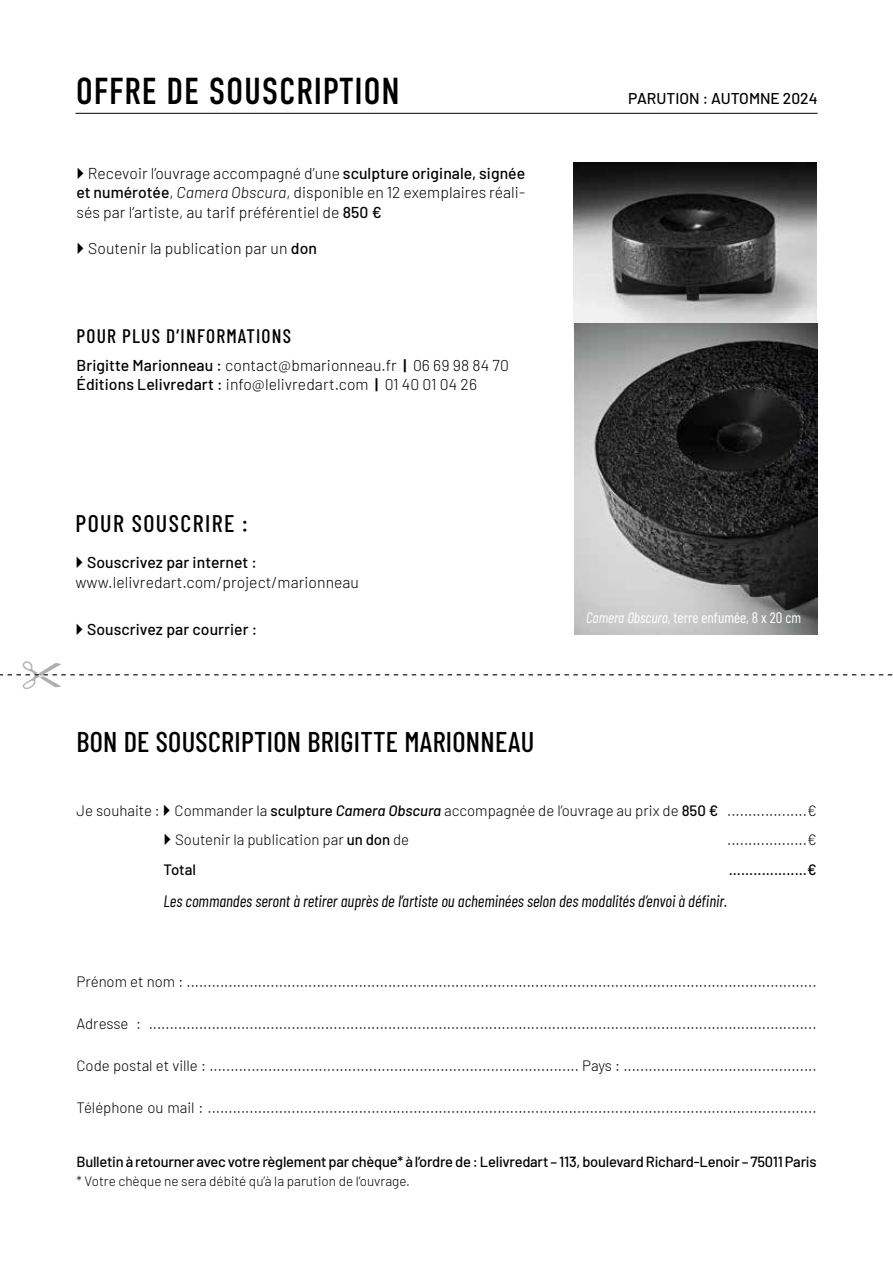
<style>
.page{position:relative;width:893px;height:1263px;background:#fff}
.page>*{position:absolute;margin:0;border:0;box-sizing:border-box;transform-origin:0 0}
.t1{font:37.5px "DIN Condensed";letter-spacing:.02em;color:#000}
.t2{font:500 28.5px "Barlow Condensed";letter-spacing:.01em;color:#000}
.t3{font:500 24px "Barlow Condensed";letter-spacing:.06em;color:#000}
.t4{font:500 19.5px "Barlow Condensed";letter-spacing:.06em;color:#000}
.t5{font:italic 16.5px "Barlow Condensed";color:#000}
.t6{font:300 15.75px/19.5px "Barlow";letter-spacing:.005em;color:#000;text-align:justify}
.t7{font:500 15.75px "Barlow";letter-spacing:.005em;color:#000}
.t8{font:500 15.6px "Barlow";color:#000}
.t9{font:300 15px/29.5px "Barlow";color:#000}
.t10{font:15px "Barlow Condensed";color:#fff}
.t11{font:500 15px "Barlow";letter-spacing:-.005em;color:#000}
.t12{font:500 14.7px "Barlow";letter-spacing:-.015em;color:#000}
.t13{font:300 13.5px "Barlow";color:#000}
.s1{font-weight:500}
.s2{font-style:italic}
.s3{font-weight:600}
.s4{font-weight:500;font-style:italic}
</style>
<div class="page">
<hr style="left:75px;top:113px;width:743px;height:1px;background:#000">
<img style="left:574px;top:163px;width:243px;height:168px">
<img style="left:575px;top:323px;width:243px;height:312px">
<svg style="left:0;top:674px;width:892px;height:2px"></svg>
<h1 class="t1" style="left:76px;top:70px;width:326px">OFFRE DE SOUSCRIPTION</h1>
<p class="t6" style="left:77px;top:162px;width:450px;text-indent:11px">Recevoir l’ouvrage accompagné d’une <span class="s1">sculpture originale, signée et numérotée</span>, <span class="s2">Camera Obscura</span>, disponible en 12 exemplaires réali&shy;sés par l’artiste, au tarif préférentiel de <span class="s1">850 €</span></p>
<p class="t6" style="left:88px;top:237px;width:230px">Soutenir la publication par un <span class="s1">don</span></p>
<h3 class="t4" style="left:77px;top:322px;width:216px">POUR PLUS D’INFORMATIONS</h3>
<p class="t6" style="left:77px;top:354px;width:434px"><span class="s1">Brigitte Marionneau :</span> contact@bmarionneau.fr <span class="s3">|</span> 06 69 98 84 70<br><span class="s1">Éditions Lelivredart :</span> info@lelivredart.com <span class="s3">|</span> 01 40 01 04 26</p>
<h3 class="t3" style="left:75px;top:506px;width:174px">POUR SOUSCRIRE :</h3>
<p class="t7" style="left:87px;top:551px;width:171px">Souscrivez par internet :</p>
<p class="t6" style="left:75px;top:571px;width:285px">www.lelivredart.com/project/marionneau</p>
<p class="t7" style="left:87px;top:617px;width:172px">Souscrivez par courrier :</p>
<h2 class="t2" style="left:77px;top:721px;width:459px">BON DE SOUSCRIPTION BRIGITTE MARIONNEAU</h2>
<p class="t8" style="left:628px;top:87px;width:191px">PARUTION : AUTOMNE 2024</p>
<p class="t10" style="left:586px;top:607px;width:217px"><span class="s2">Camera Obscura</span>, terre enfumée, 8 x 20 cm</p>
<p class="t9" style="left:175px;top:794px;width:643px;text-indent:-99px">Je souhaite : Commander la <span class="s1">sculpture</span> <span class="s4">Camera Obscura</span> accompagnée de l’ouvrage au prix de <span class="s1">850 €</span> ...................€<br>Soutenir la publication par <span class="s1">un don</span> de</p>
<p class="t9" style="left:727px;top:824px;width:91px">...................€</p>
<p class="t11" style="left:164px;top:858px;width:34px">Total</p>
<p class="t11" style="left:729px;top:858px;width:89px">...................€</p>
<p class="t5" style="left:164px;top:889px;width:565px">Les commandes seront à retirer auprès de l’artiste ou acheminées selon des modalités d’envoi à définir.</p>
<p class="t9" style="left:77px;top:966px;width:741px">Prénom et nom : ......................................................................................................................................................</p>
<p class="t9" style="left:77px;top:1008px;width:741px">Adresse : ...............................................................................................................................................................</p>
<p class="t9" style="left:77px;top:1050px;width:741px">Code postal et ville : ........................................................................................ Pays : ..............................................</p>
<p class="t9" style="left:77px;top:1092px;width:741px">Téléphone ou mail : .................................................................................................................................................</p>
<p class="t12" style="left:77px;top:1151px;width:742px">Bulletin à retourner avec votre règlement par chèque* à l’ordre de : Lelivredart – 113, boulevard Richard-Lenoir – 75011 Paris</p>
<p class="t13" style="left:77px;top:1172px;width:335px">* Votre chèque ne sera débité qu’à la parution de l’ouvrage.</p>
</div>
